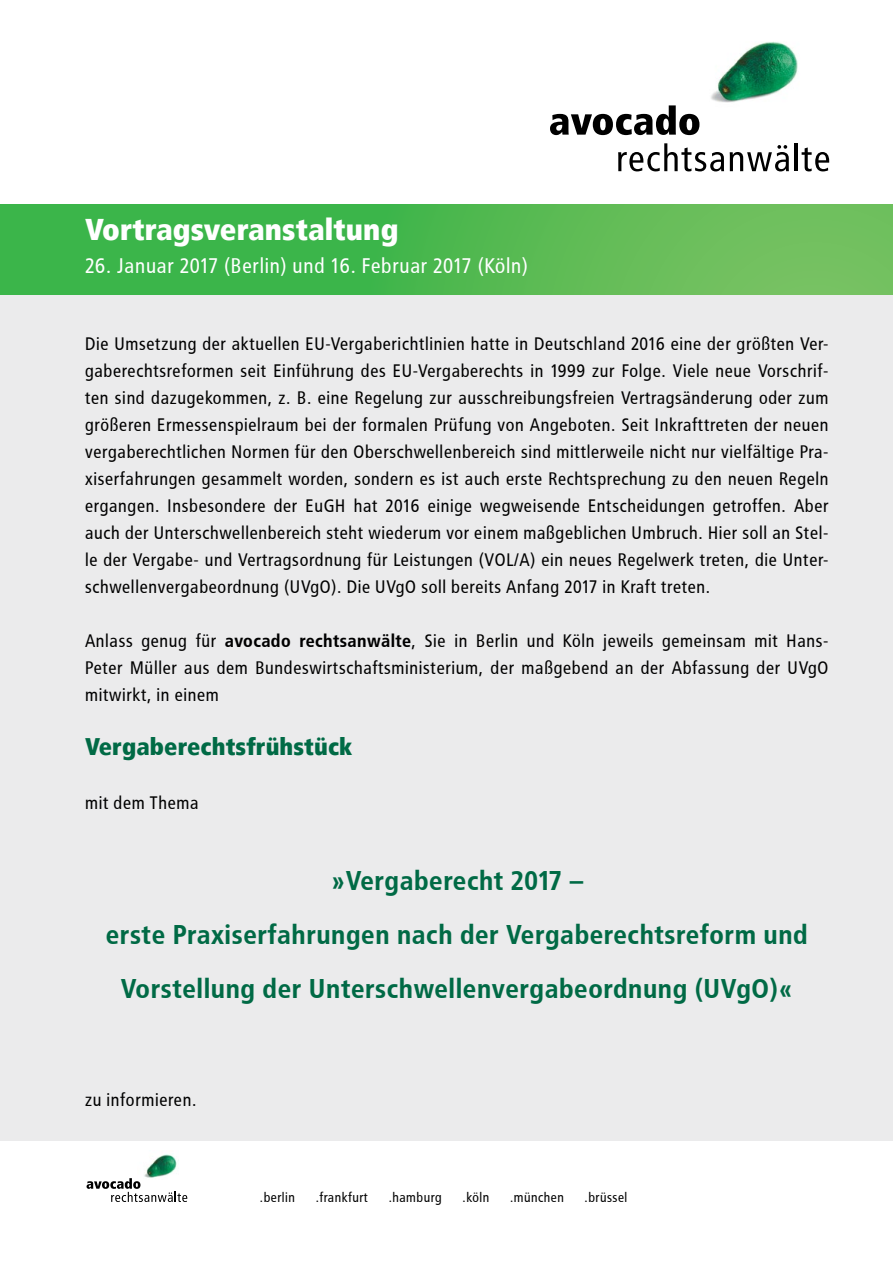
<style>
.page{position:relative;width:893px;height:1263px;background:#fff}
.page>*{position:absolute;margin:0;border:0;box-sizing:border-box;transform-origin:0 0}
.t1{font:900 30px "Avocado";color:#fff}
.t2{font:700 27px/54px "Avocado";color:#006a45;text-align:center}
.t3{font:900 24px "Avocado";color:#006a45}
.t4{font:21px "Avocado";color:#fff}
.t5{font:18px/27px "Avocado";color:#000;text-align:justify}
.t6{font:13.5px "Avocado";color:#000}
.s1{font-weight:700}
</style>
<div class="page">
<svg style="left:0;top:204px;width:893px;height:92px;background:#53b953"></svg>
<div style="left:0;top:296px;width:893px;height:845px;background:#ebebec"></div>
<img style="left:144px;top:1154px;width:33px;height:24px">
<svg style="left:87px;top:1178px;width:100px;height:24px"></svg>
<img style="left:711px;top:42px;width:87px;height:61px">
<svg style="left:550px;top:105px;width:149px;height:30px"></svg>
<svg style="left:618px;top:143px;width:106px;height:28px"></svg>
<svg style="left:730px;top:145px;width:59px;height:26px"></svg>
<hr style="left:795px;top:143px;width:3px;height:28px;background:#000">
<svg style="left:802px;top:147px;width:27px;height:24px"></svg>
<h1 class="t1" style="left:85px;top:211px;width:315px">Vortragsveranstaltung</h1>
<p class="t4" style="left:85px;top:254px;width:445px">26. Januar 2017 (Berlin) und 16. Februar 2017 (Köln)</p>
<p class="t5" style="left:85px;top:330px;width:746px">Die Umsetzung der aktuellen EU-Vergaberichtlinien hatte in Deutschland 2016 eine der größten Ver&shy;gaberechtsreformen seit Einführung des EU-Vergaberechts in 1999 zur Folge. Viele neue Vorschrif&shy;ten sind dazugekommen, z. B. eine Regelung zur ausschreibungsfreien Vertragsänderung oder zum größeren Ermessenspielraum bei der formalen Prüfung von Angeboten. Seit Inkrafttreten der neuen vergaberechtlichen Normen für den Oberschwellenbereich sind mittlerweile nicht nur vielfältige Pra&shy;xiserfahrungen gesammelt worden, sondern es ist auch erste Rechtsprechung zu den neuen Regeln ergangen. Insbesondere der EuGH hat 2016 einige wegweisende Entscheidungen getroffen. Aber auch der Unterschwellenbereich steht wiederum vor einem maßgeblichen Umbruch. Hier soll an Stel&shy;le der Vergabe- und Vertragsordnung für Leistungen (VOL/A) ein neues Regelwerk treten, die Unter&shy;schwellenvergabeordnung (UVgO). Die UVgO soll bereits Anfang 2017 in Kraft treten.</p>
<p class="t5" style="left:85px;top:627px;width:746px">Anlass genug für <span class="s1">avocado rechtsanwälte</span>, Sie in Berlin und Köln jeweils gemeinsam mit Hans-Peter Müller aus dem Bundeswirtschaftsministerium, der maßgebend an der Abfassung der UVgO mitwirkt, in einem</p>
<h3 class="t3" style="left:85px;top:731px;width:269px">Vergaberechtsfrühstück</h3>
<p class="t5" style="left:85px;top:789px;width:116px">mit dem Thema</p>
<h2 class="t2" style="left:106px;top:853px;width:704px">»Vergaberecht 2017 –<br>erste Praxiserfahrungen nach der Vergaberechtsreform und<br>Vorstellung der Unterschwellenvergabeordnung (UVgO)«</h2>
<p class="t5" style="left:85px;top:1086px;width:114px">zu informieren.</p>
<p class="t6" style="left:260px;top:1189px;width:37px">.berlin</p>
<p class="t6" style="left:316px;top:1189px;width:54px">.frankfurt</p>
<p class="t6" style="left:389px;top:1189px;width:55px">.hamburg</p>
<p class="t6" style="left:463px;top:1189px;width:29px">.köln</p>
<p class="t6" style="left:510px;top:1189px;width:56px">.münchen</p>
<p class="t6" style="left:585px;top:1189px;width:45px">.brüssel</p>
</div>
